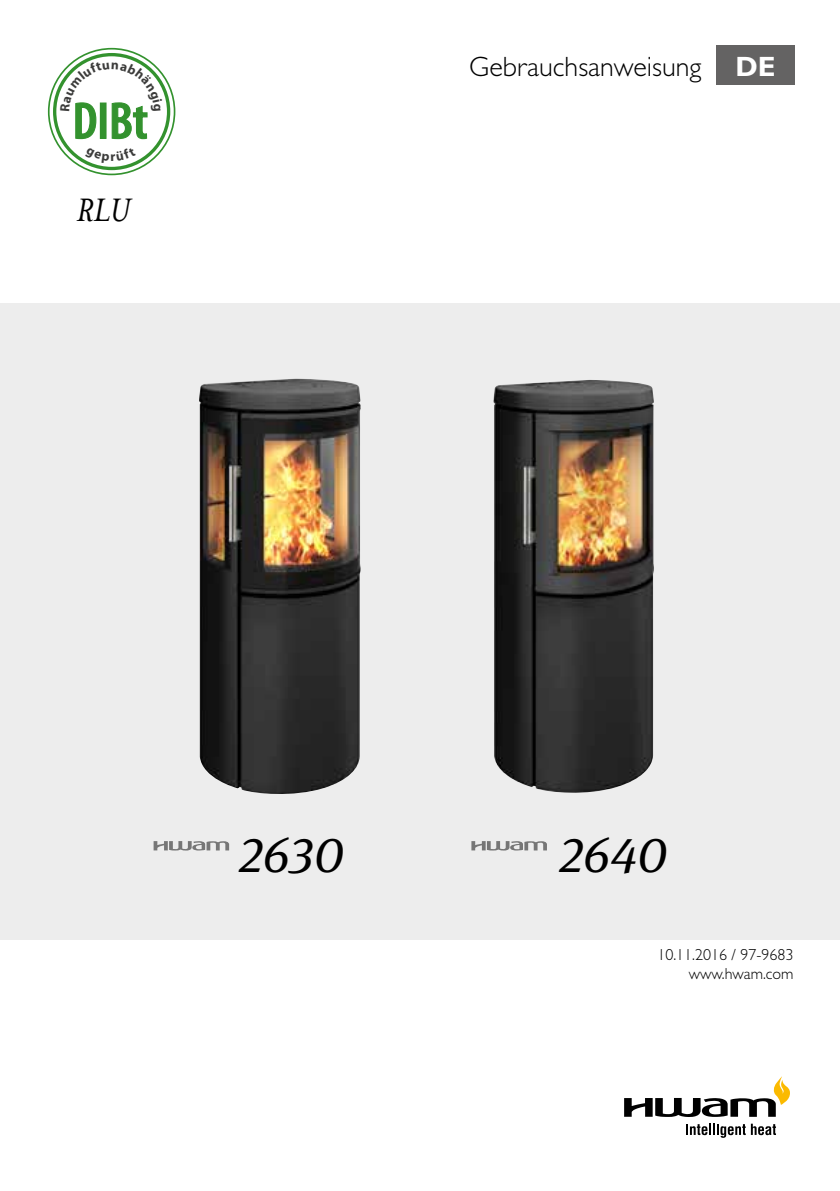
<style>
.page{position:relative;width:840px;height:1191px;background:#fff}
.page>*{position:absolute;margin:0;border:0;box-sizing:border-box;transform-origin:0 0}
.t1{font:italic 49.8px "Meta Serif Pro";color:#000}
.t2{font:italic 37.2px "Mrs Eaves OT";color:#000}
.t3{font:300 28px "Gill Sans";color:#000}
.t4{font:300 16px/19.2px "Gill Sans";color:#000;text-align:right}
.s1{font-weight:700;color:#fff}
</style>
<div class="page">
<div style="left:0;top:303px;width:839px;height:637px;background:#ededed"></div>
<svg style="left:153px;top:841px;width:76px;height:9px"></svg>
<div style="left:716px;top:45px;width:78px;height:40px;background:#646363"></div>
<img style="left:199px;top:378px;width:162px;height:416px">
<svg style="left:471px;top:841px;width:75px;height:9px"></svg>
<img style="left:493px;top:380px;width:161px;height:413px">
<div style="left:53px;top:53px;width:117px;height:117px;border:3px solid #33922e;border-radius:50%"></div>
<svg style="left:686px;top:1123px;width:89px;height:14px"></svg>
<svg style="left:624px;top:1076px;width:166px;height:41px"></svg>
<svg style="left:60px;top:62px;width:102px;height:78px"></svg>
<svg style="left:84px;top:159px;width:52px;height:4px"></svg>
<h2 class="t2" style="left:76px;top:189px;width:56px">RLU</h2>
<h3 class="t3" style="left:469px;top:50px;width:308px">Gebrauchsanweisung <span class="s1">DE</span></h3>
<h1 class="t1" style="left:240px;top:818px;width:106px">2630</h1>
<h1 class="t1" style="left:560px;top:818px;width:108px">2640</h1>
<p class="t4" style="left:657px;top:945px;width:138px">10.11.2016 / 97-9683 www.hwam.com</p>
</div>
